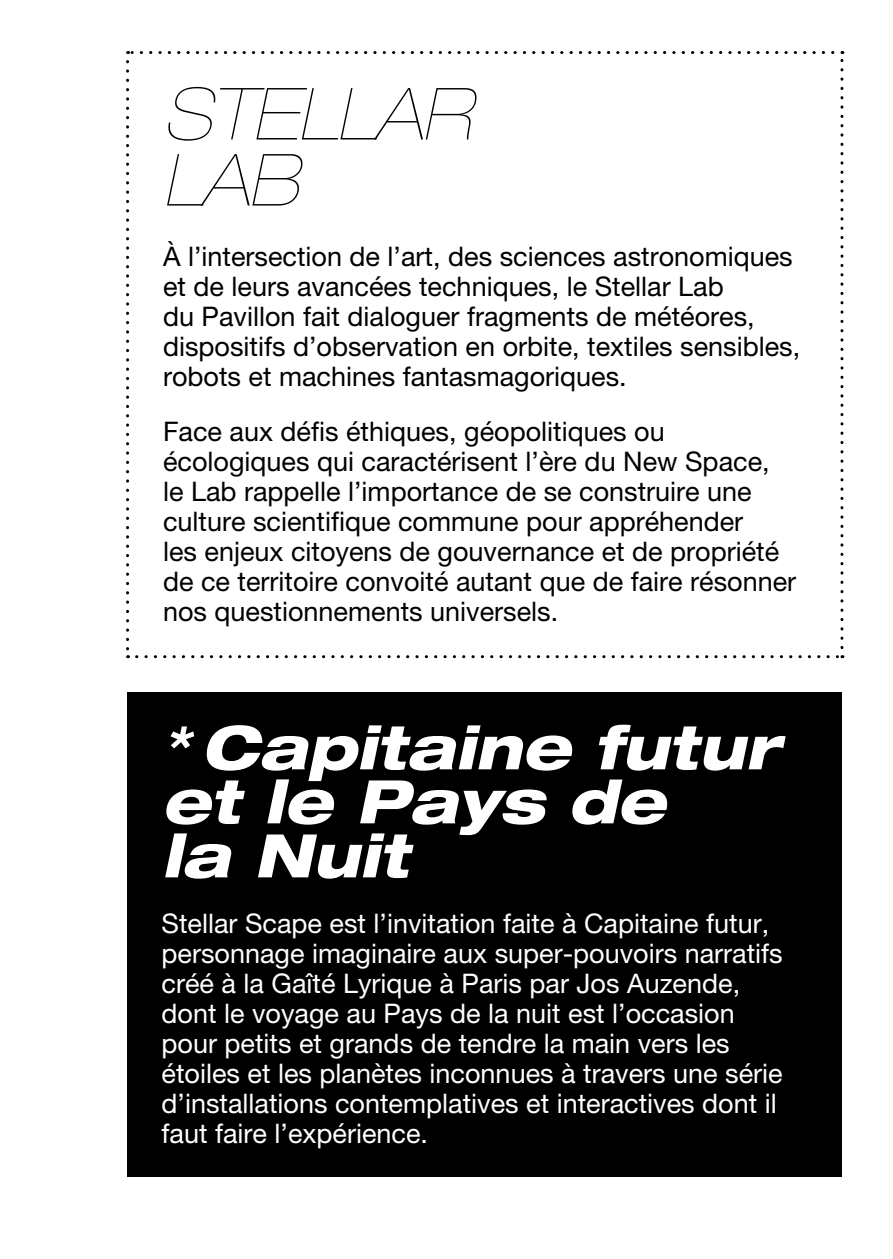
<style>
.page{position:relative;width:893px;height:1259px;background:#fff}
.page>*{position:absolute;margin:0;border:0;box-sizing:border-box;transform-origin:0 0}
.t1{font:italic 200 expanded 72px/66px "Helvetica Neue LT Pro";color:#000}
.t2{font:italic 800 expanded 60px/54px "Helvetica Neue LT Pro";color:#fff}
.t3{font:27px/30px "Helvetica Neue LT Pro";color:#000}
.t4{font:27px/30px "Helvetica Neue LT Pro";color:#fff}
.s1{font-weight:500}
</style>
<div class="page">
<div style="left:128px;top:692px;width:714px;height:485px;background:#000"></div>
<svg style="left:126px;top:62px;width:3px;height:596px"></svg>
<svg style="left:137px;top:655px;width:706px;height:3px"></svg>
<svg style="left:840px;top:51px;width:3px;height:596px"></svg>
<svg style="left:128px;top:51px;width:705px;height:3px"></svg>
<h1 class="t1" style="left:163px;top:83px;width:310px">STELLAR<br>LAB</h1>
<p class="t3" style="left:163px;top:240px;width:639px">À l’intersection de l’art, des sciences astronomiques et de leurs avancées techniques, le Stellar Lab<br>du Pavillon fait dialoguer fragments de météores, dispositifs d’observation en orbite, textiles sensibles, robots et machines fantasmagoriques.</p>
<p class="t3" style="left:163px;top:416px;width:635px">Face aux défis éthiques, géopolitiques ou écologiques qui caractérisent l’ère du New Space, le Lab rappelle l’importance de se construire une culture scientifique commune pour appréhender<br>les enjeux citoyens de gouvernance et de propriété de ce territoire convoité autant que de faire résonner nos questionnements universels.</p>
<h2 class="t2" style="left:162px;top:720px;width:619px"><span class="s1">*</span> Capitaine futur et le Pays de<br>la Nuit</h2>
<p class="t4" style="left:162px;top:908px;width:623px">Stellar Scape est l’invitation faite à Capitaine futur, personnage imaginaire aux super-pouvoirs narratifs créé à la Gaîté Lyrique à Paris par Jos Auzende, dont le voyage au Pays de la nuit est l’occasion pour petits et grands de tendre la main vers les étoiles et les planètes inconnues à travers une série d’installations contemplatives et interactives dont il faut faire l’expérience.</p>
</div>
